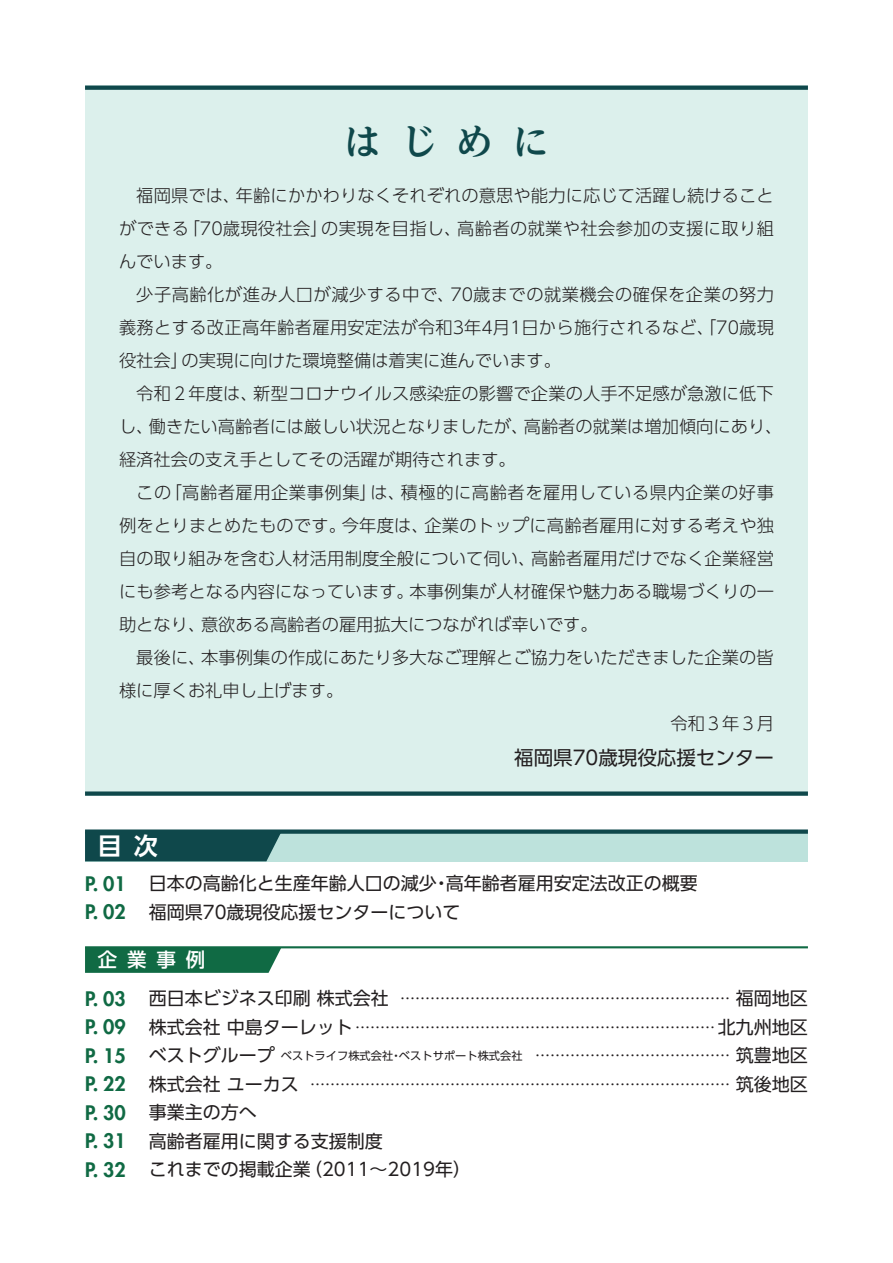
<style>
.page{position:relative;width:893px;height:1263px;background:#fff}
.page>*{position:absolute;margin:0;border:0;box-sizing:border-box;transform-origin:0 0}
.t1{font:700 37.5px "UD Reimin Pro";color:#0f484b}
.t2{font:700 24px "UD Shin Go Pro De";color:#fff}
.t3{font:800 19.5px "Futura";color:#106a44}
.t4{font:19.5px "UD Shin Go Pro";color:#231f20}
.t5{font:500 19.5px "UD Shin Go Pro";color:#fff}
.t6{font:18px "UD Shin Go Pro";color:#231f20}
.t7{font:300 17.25px "UD Shin Go Pro";letter-spacing:.005em;color:#231f20}
.t8{font:300 17.25px "UD Shin Go Pro";letter-spacing:.03em;color:#231f20}
.t9{font:15px "UD Shin Go Pro";color:#231f20}
.t10{font:11.25px "UD Shin Go Pro";color:#231f20}
.s1{font-family:"Futura";font-weight:800;font-size:19.5px;color:#106a44}
.s2{font-size:18px}
.s3{font-size:15px}
</style>
<div class="page">
<div style="left:85px;top:86px;width:723px;height:710px;background:#dcf0ec"></div>
<div style="left:85px;top:832px;width:723px;height:29px;background:#bde2dc"></div>
<svg style="left:85px;top:86px;width:723px;height:4px;background:#184f52"></svg>
<div style="left:85px;top:791px;width:723px;height:5px;background:#0f484b"></div>
<div style="left:85px;top:829px;width:723px;height:5px;background:#0f484b"></div>
<div style="left:85px;top:833px;width:196px;height:28px;background:#0f484b"></div>
<hr style="left:85px;top:946px;width:723px;height:2px;background:#106a44">
<svg style="left:85px;top:948px;width:196px;height:25px;background:#186f4a"></svg>
<p class="t1" style="left:343px;top:112px;width:208px">はじめに</p>
<p class="t7" style="left:119px;top:181px;width:656px">　福岡県では、年齢にかかわりなくそれぞれの意思や能力に応じて活躍し続けること</p>
<p class="t7" style="left:119px;top:214px;width:656px">ができる「70歳現役社会」の実現を目指し、高齢者の就業や社会参加の支援に取り組</p>
<p class="t7" style="left:119px;top:247px;width:105px">んでいます。</p>
<p class="t8" style="left:119px;top:280px;width:656px">　少子高齢化が進み人口が減少する中で、70歳までの就業機会の確保を企業の努力</p>
<p class="t7" style="left:119px;top:313px;width:656px">義務とする改正高年齢者雇用安定法が令和3年4月1日から施行されるなど、「70歳現</p>
<p class="t7" style="left:119px;top:346px;width:444px">役社会」の実現に向けた環境整備は着実に進んでいます。</p>
<p class="t7" style="left:119px;top:379px;width:656px">　令和２年度は、新型コロナウイルス感染症の影響で企業の人手不足感が急激に低下</p>
<p class="t7" style="left:119px;top:412px;width:665px">し、働きたい高齢者には厳しい状況となりましたが、高齢者の就業は増加傾向にあり、</p>
<p class="t7" style="left:119px;top:445px;width:398px">経済社会の支え手としてその活躍が期待されます。</p>
<p class="t8" style="left:119px;top:478px;width:656px">　この「高齢者雇用企業事例集」は、積極的に高齢者を雇用している県内企業の好事</p>
<p class="t7" style="left:119px;top:511px;width:656px">例をとりまとめたものです。今年度は、企業のトップに高齢者雇用に対する考えや独</p>
<p class="t7" style="left:119px;top:544px;width:656px">自の取り組みを含む人材活用制度全般について伺い、高齢者雇用だけでなく企業経営</p>
<p class="t7" style="left:119px;top:577px;width:656px">にも参考となる内容になっています。本事例集が人材確保や魅力ある職場づくりの一</p>
<p class="t7" style="left:119px;top:610px;width:480px">助となり、意欲ある高齢者の雇用拡大につながれば幸いです。</p>
<p class="t7" style="left:119px;top:643px;width:656px">　最後に、本事例集の作成にあたり多大なご理解とご協力をいただきました企業の皆</p>
<p class="t7" style="left:119px;top:676px;width:226px">様に厚くお礼申し上げます。</p>
<p class="t7" style="left:670px;top:709px;width:105px">令和３年３月</p>
<p class="t4" style="left:514px;top:742px;width:261px">福岡県70歳現役応援センター</p>
<p class="t2" style="left:98px;top:826px;width:61px">目次</p>
<p class="t6" style="left:85px;top:869px;width:614px"><span class="s1">P. 01</span> 日本の高齢化と生産年齢人口の減少・高年齢者雇用安定法改正の概要</p>
<p class="t3" style="left:85px;top:899px;width:42px">P. 02</p>
<p class="t6" style="left:149px;top:897px;width:313px">福岡県70歳現役応援センターについて</p>
<p class="t5" style="left:98px;top:944px;width:109px">企業事例</p>
<p class="t3" style="left:85px;top:986px;width:42px">P. 03</p>
<p class="t9" style="left:149px;top:986px;width:661px"><span class="s2">西日本ビジネス印刷 株式会社</span> ………………………………………………………… <span class="s2">福岡地区</span></p>
<p class="t3" style="left:85px;top:1014px;width:42px">P. 09</p>
<p class="t9" style="left:149px;top:1015px;width:661px"><span class="s2">株式会社 中島ターレット</span>……………………………………………………………… <span class="s2">北九州地区</span></p>
<p class="t3" style="left:85px;top:1043px;width:42px">P. 15</p>
<p class="t10" style="left:149px;top:1046px;width:661px"><span class="s2">ベストグループ</span> ベストライフ株式会社・ベストサポート株式会社 <span class="s3">…………………………………</span> <span class="s2">筑豊地区</span></p>
<p class="t3" style="left:85px;top:1071px;width:42px">P. 22</p>
<p class="t9" style="left:149px;top:1072px;width:661px"><span class="s2">株式会社 ユーカス</span> ………………………………………………………………………… <span class="s2">筑後地区</span></p>
<p class="t3" style="left:85px;top:1100px;width:42px">P. 30</p>
<p class="t6" style="left:149px;top:1098px;width:109px">事業主の方へ</p>
<p class="t3" style="left:85px;top:1128px;width:42px">P. 31</p>
<p class="t6" style="left:149px;top:1126px;width:236px">高齢者雇用に関する支援制度</p>
<p class="t3" style="left:85px;top:1157px;width:42px">P. 32</p>
<p class="t6" style="left:149px;top:1155px;width:324px">これまでの掲載企業（2011～2019年）</p>
</div>
